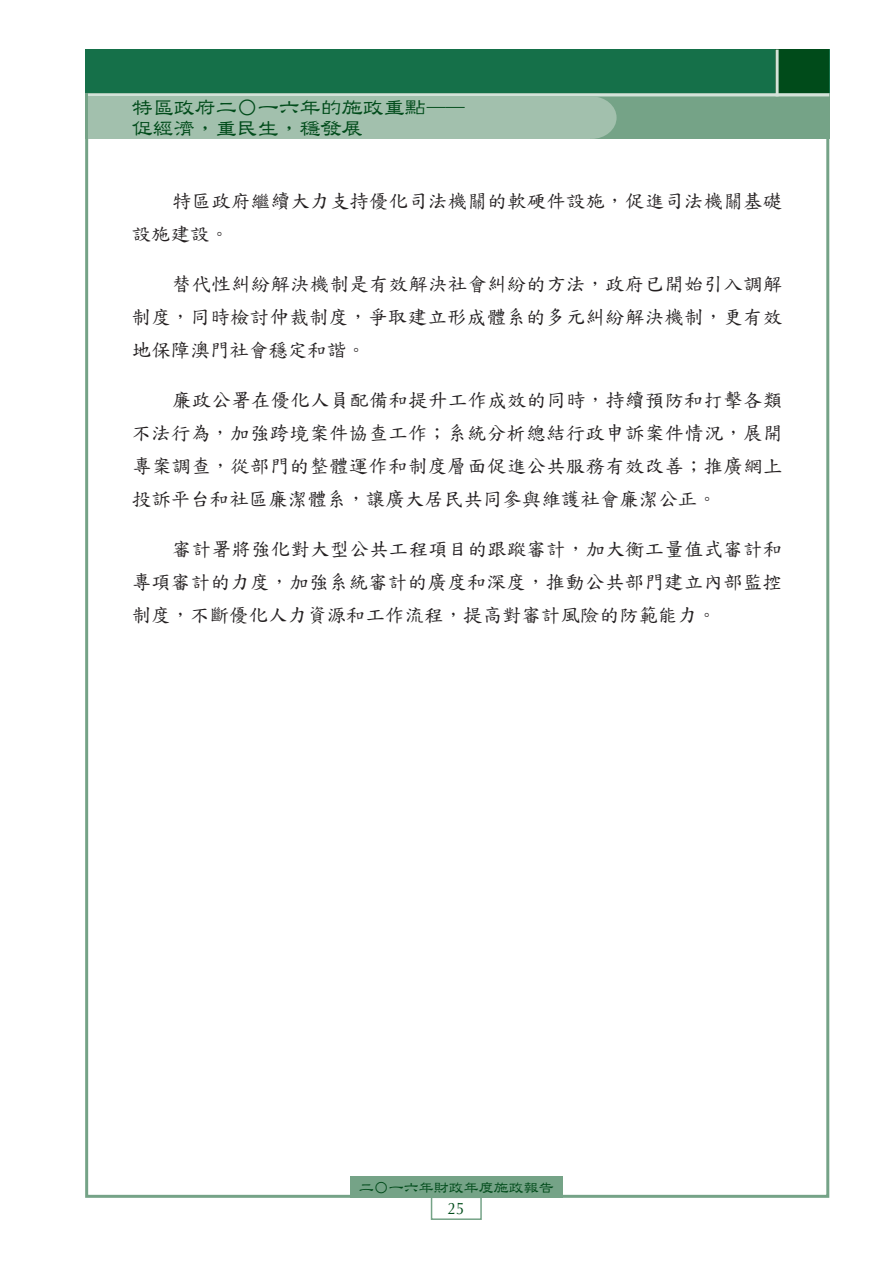
<style>
.page{position:relative;width:893px;height:1263px;background:#fff}
.page>*{position:absolute;margin:0;border:0;box-sizing:border-box;transform-origin:0 0}
.t1{font:21px/21px "DF Li Shu HK W5";color:#004b1a}
.t2{font:19.5px/33px "DF Kai Shu HK W5";letter-spacing:.01em;color:#231f20;text-align:justify}
.t3{font:16.5px "Optima";color:#004b1a;scale:.9 1}
.t4{font:15px "DF Li Shu HK W5";color:#004b1a}
</style>
<div class="page">
<div style="left:85px;top:135px;width:744px;height:1063px;background:#fff;border:3px solid #75a387"></div>
<div style="left:85px;top:50px;width:744px;height:89px;background:#157049"></div>
<div style="left:776px;top:50px;width:53px;height:89px;background:#004b1a"></div>
<div style="left:85px;top:94px;width:744px;height:45px;background:#75a387"></div>
<hr style="left:88px;top:93px;width:741px;height:3px;background:#d4e2d9">
<div style="left:88px;top:96px;width:501px;height:43px;background:#a2c0ad"></div>
<div style="left:566px;top:96px;width:51px;height:43px;background:#a2c0ad;border-radius:50%"></div>
<hr style="left:776px;top:50px;width:3px;height:46px;background:#d4e2d9">
<div style="left:431px;top:1196px;width:51px;height:24px;border:2px solid #75a387"></div>
<div style="left:350px;top:1176px;width:213px;height:22px;background:#75a387"></div>
<p class="t1" style="left:132px;top:96px;width:335px">特區政府二○一六年的施政重點——促經濟，重民生，穩發展</p>
<p class="t2" style="left:132px;top:184px;width:652px;text-indent:40px">特區政府繼續大力支持優化司法機關的軟硬件設施，促進司法機關基礎設施建設。</p>
<p class="t2" style="left:132px;top:267px;width:652px;text-indent:40px">替代性糾紛解決機制是有效解決社會糾紛的方法，政府已開始引入調解制度，同時檢討仲裁制度，爭取建立形成體系的多元糾紛解決機制，更有效地保障澳門社會穩定和諧。</p>
<p class="t2" style="left:132px;top:383px;width:652px;text-indent:40px">廉政公署在優化人員配備和提升工作成效的同時，持續預防和打擊各類不法行為，加強跨境案件協查工作；系統分析總結行政申訴案件情況，展開專案調查，從部門的整體運作和制度層面促進公共服務有效改善；推廣網上投訴平台和社區廉潔體系，讓廣大居民共同參與維護社會廉潔公正。</p>
<p class="t2" style="left:132px;top:532px;width:652px;text-indent:41px">審計署將強化對大型公共工程項目的跟蹤審計，加大衡工量值式審計和專項審計的力度，加強系統審計的廣度和深度，推動公共部門建立內部監控制度，不斷優化人力資源和工作流程，提高對審計風險的防範能力。</p>
<p class="t4" style="left:359px;top:1179px;width:196px">二○一六年財政年度施政報告</p>
<p class="t3" style="left:448px;top:1199px;width:20px">25</p>
</div>
